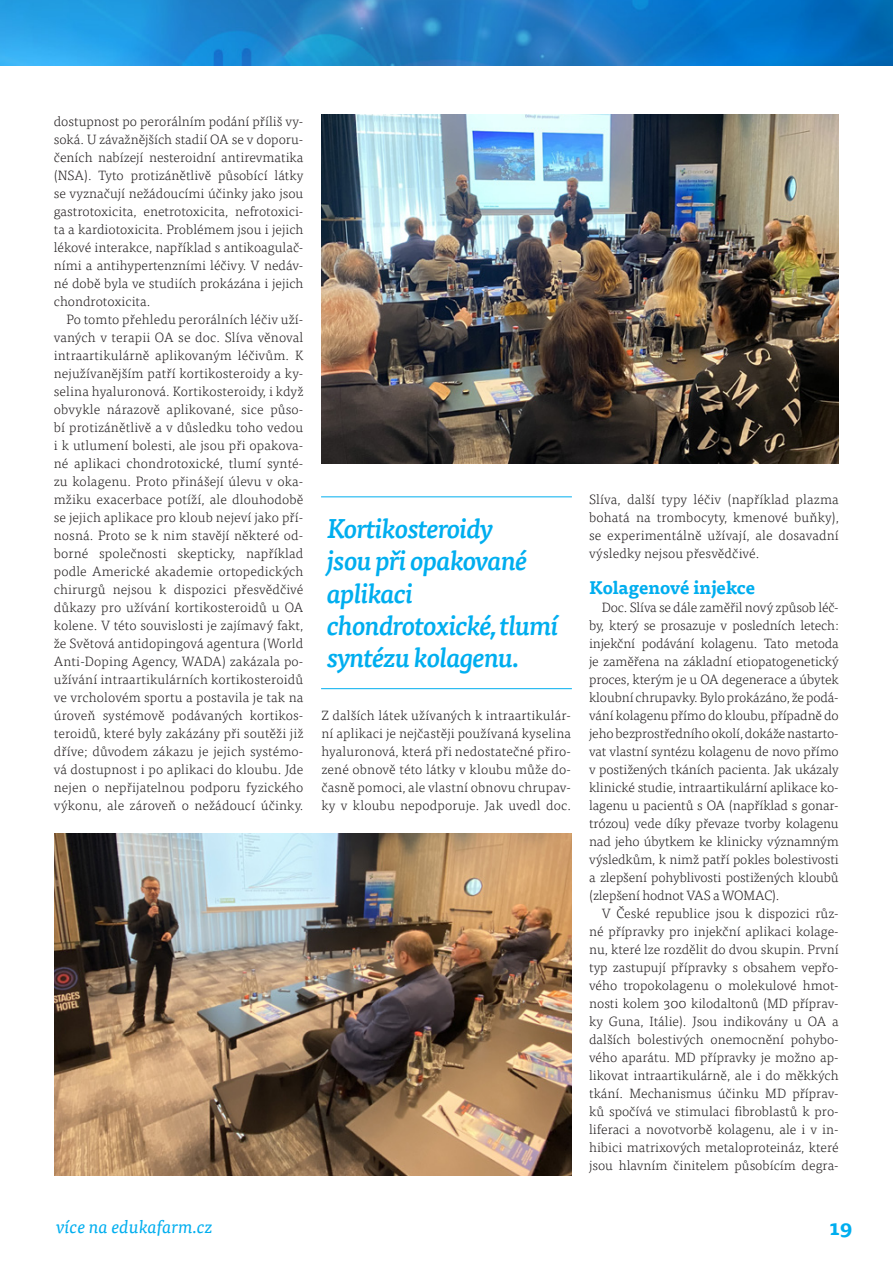
<style>
.page{position:relative;width:893px;height:1263px;background:#fff}
.page>*{position:absolute;margin:0;border:0;box-sizing:border-box;transform-origin:0 0}
.MEZITITULKY_FINAL{font:italic 500 27px/32.4px "Tisa Pro";letter-spacing:-.03em;color:#00aeef}
.t1{font:700 21px "Tisa Pro";color:#00aeef}
.t2{font:italic 18px "Tisa Pro";color:#00aeef}
.MEZITITULKY_FINAL-2{font:700 18px "Tisa Pro";color:#00aeef}
.HLAVNÍ_TEXT{font:300 13.5px/18px "Tisa Pro";color:#231f20;text-align:justify}
</style>
<div class="page">
<img style="left:0;top:0;width:893px;height:65px">
<img style="left:322px;top:115px;width:517px;height:348px">
<hr style="left:321px;top:496px;width:251px;height:1px;background:#00aeef">
<hr style="left:321px;top:688px;width:251px;height:1px;background:#00aeef">
<img style="left:54px;top:834px;width:517px;height:342px">
<p class="HLAVNÍ_TEXT" style="left:54px;top:112px;width:251px">dostupnost po perorálním podání příliš vy&shy;soká. U závažnějších stadií OA se v doporu&shy;čeních nabízejí nesteroidní antirevmatika (NSA). Tyto protizánětlivě působící látky se vyznačují nežádoucími účinky jako jsou gastrotoxicita, enetrotoxicita, nefrotoxici&shy;ta a kardiotoxicita. Problémem jsou i jejich lékové interakce, například s antikoagulač&shy;ními a antihypertenzními léčivy. V nedáv&shy;né době byla ve studiích prokázána i jejich chondrotoxicita.</p>
<p class="HLAVNÍ_TEXT" style="left:54px;top:310px;width:251px;text-indent:13px">Po tomto přehledu perorálních léčiv uží&shy;vaných v terapii OA se doc. Slíva věnoval intraartikulárně aplikovaným léčivům. K nejužívanějším patří kortikosteroidy a ky&shy;selina hyaluronová. Kortikosteroidy, i když obvykle nárazově aplikované, sice půso&shy;bí protizánětlivě a v důsledku toho vedou i k utlumení bolesti, ale jsou při opakova&shy;né aplikaci chondrotoxické, tlumí synté&shy;zu kolagenu. Proto přinášejí úlevu v oka&shy;mžiku exacerbace potíží, ale dlouhodobě se jejich aplikace pro kloub nejeví jako pří&shy;nosná. Proto se k nim stavějí některé od&shy;borné společnosti skepticky, například podle Americké akademie ortopedických chirurgů nejsou k dispozici přesvědčivé důkazy pro užívání kortikosteroidů u OA kolene. V této souvislosti je zajímavý fakt, že Světová antidopingová agentura (World Anti-Doping Agency, WADA) zakázala po&shy;užívání intraartikulárních kortikosteroidů ve vrcholovém sportu a postavila je tak na úroveň systémově podávaných kortikos&shy;teroidů, které byly zakázány při soutěži již dříve; důvodem zákazu je jejich systémo&shy;vá dostupnost i po aplikaci do kloubu. Jde nejen o nepřijatelnou podporu fyzického výkonu, ale zároveň o nežádoucí účinky.</p>
<p class="MEZITITULKY_FINAL" style="left:327px;top:510px;width:233px">Kortikosteroidy<br>jsou při opakované aplikaci chondrotoxické, tlumí syntézu kolagenu.</p>
<p class="HLAVNÍ_TEXT" style="left:321px;top:706px;width:251px">Z dalších látek užívaných k intraartikulár&shy;ní aplikaci je nejčastěji používaná kyselina hyaluronová, která při nedostatečné přiro&shy;zené obnově této látky v kloubu může do&shy;časně pomoci, ale vlastní obnovu chrupav&shy;ky v kloubu nepodporuje. Jak uvedl doc.</p>
<p class="HLAVNÍ_TEXT" style="left:589px;top:490px;width:251px">Slíva, další typy léčiv (například plazma bohatá na trombocyty, kmenové buňky), se experimentálně užívají, ale dosavadní výsledky nejsou přesvědčivé.</p>
<p class="MEZITITULKY_FINAL-2" style="left:589px;top:573px;width:168px">Kolagenové injekce</p>
<p class="HLAVNÍ_TEXT" style="left:589px;top:598px;width:251px;text-indent:13px">Doc. Slíva se dále zaměřil nový způsob léč&shy;by, který se prosazuje v posledních letech: injekční podávání kolagenu. Tato metoda je zaměřena na základní etiopatogenetický proces, kterým je u OA degenerace a úbytek kloubní chrupavky. Bylo prokázáno, že podá&shy;vání kolagenu přímo do kloubu, případně do jeho bezprostředního okolí, dokáže nastarto&shy;vat vlastní syntézu kolagenu de novo přímo v postižených tkáních pacienta. Jak ukázaly klinické studie, intraartikulární aplikace ko&shy;lagenu u pacientů s OA (například s gonar&shy;trózou) vede díky převaze tvorby kolagenu nad jeho úbytkem ke klinicky významným výsledkům, k nimž patří pokles bolestivosti a zlepšení pohyblivosti postižených kloubů (zlepšení hodnot VAS a WOMAC).</p>
<p class="HLAVNÍ_TEXT" style="left:589px;top:904px;width:251px;text-indent:13px">V České republice jsou k dispozici růz&shy;né přípravky pro injekční aplikaci kolage&shy;nu, které lze rozdělit do dvou skupin. První typ zastupují přípravky s obsahem vepřo&shy;vého tropokolagenu o molekulové hmot&shy;nosti kolem 300 kilodaltonů (MD příprav&shy;ky Guna, Itálie). Jsou indikovány u OA a dalších bolestivých onemocnění pohybo&shy;vého aparátu. MD přípravky je možno ap&shy;likovat intraartikulárně, ale i do měkkých tkání. Mechanismus účinku MD příprav&shy;ků spočívá ve stimulaci fibroblastů k pro&shy;liferaci a novotvorbě kolagenu, ale i v in&shy;hibici matrixových metaloproteináz, které jsou hlavním činitelem působícím degra-</p>
<h3 class="t2" style="left:56px;top:1213px;width:158px">více na edukafarm.cz</h3>
<h2 class="t1" style="left:829px;top:1210px;width:25px">19</h2>
</div>
